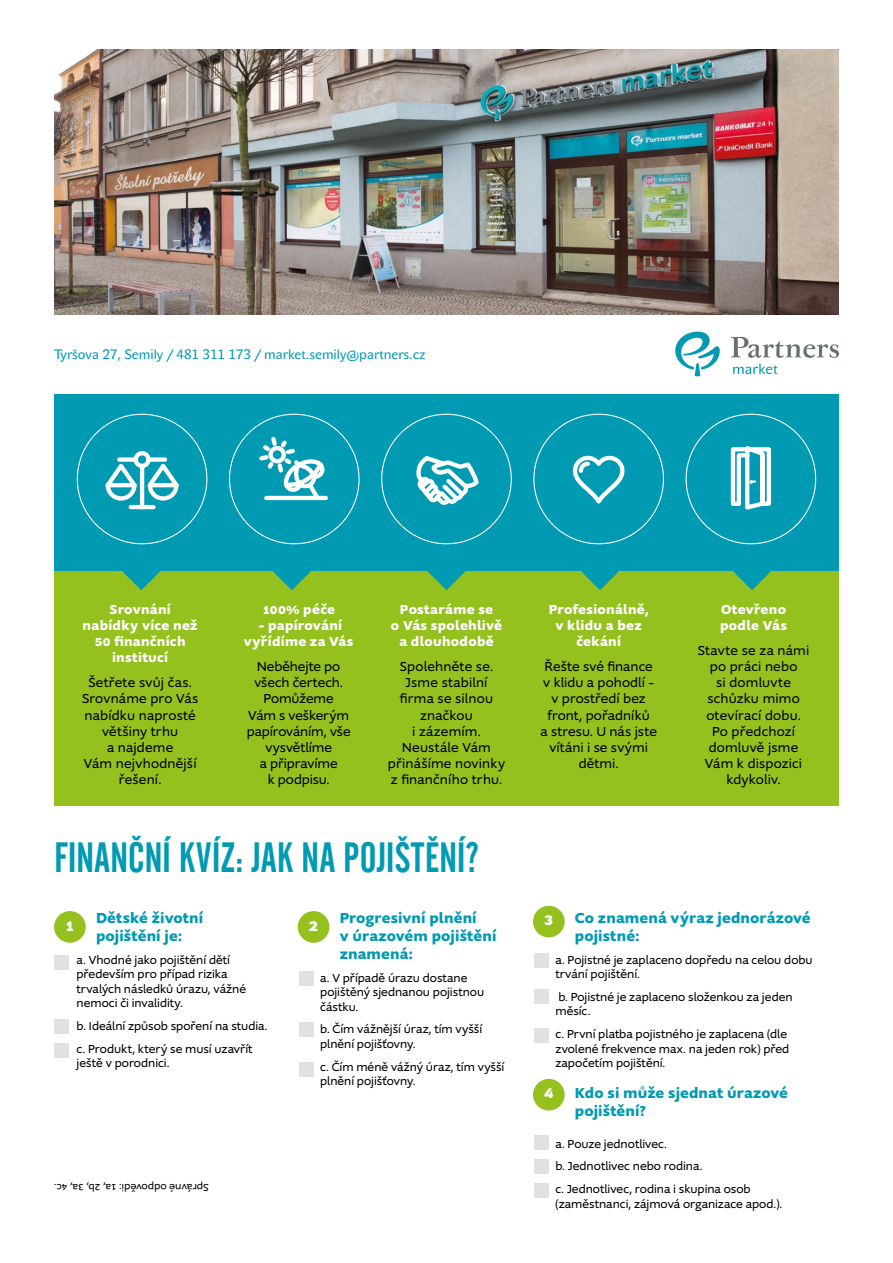
<style>
.page{position:relative;width:893px;height:1263px;background:#fff}
.page>*{position:absolute;margin:0;border:0;box-sizing:border-box;transform-origin:0 0}
.t1{font:42px "cafeta";letter-spacing:.005em;color:#009ab2;scale:.95 1}
.t2{font:700 16.2px "Supra";color:#fff}
.t3{font:700 15px/18px "Supra";letter-spacing:.005em;color:#009ab2}
.t4{font:13.5px/16.2px "Supra";letter-spacing:.01em;color:#000;text-align:center}
.t5{font:700 13.5px/16.2px "Supra";letter-spacing:.02em;color:#fff;text-align:center}
.t6{font:13.5px "John Sans Text Pro";color:#009ab2}
.t7{font:12px/14.4px "Supra";color:#000}
.t8{font:10.5px "Supra";letter-spacing:.005em;color:#000}
</style>
<div class="page">
<div style="left:54px;top:394px;width:785px;height:356px;background:#009ab2"></div>
<div style="left:54px;top:572px;width:785px;height:234px;background:#95c11f"></div>
<svg style="left:105px;top:451px;width:74px;height:59px"></svg>
<svg style="left:572px;top:455px;width:53px;height:49px"></svg>
<svg style="left:381px;top:453px;width:98px;height:76px"></svg>
<svg style="left:259px;top:436px;width:69px;height:65px"></svg>
<svg style="left:730px;top:446px;width:41px;height:64px"></svg>
<svg style="left:123px;top:571px;width:37px;height:19px"></svg>
<svg style="left:273px;top:571px;width:38px;height:19px"></svg>
<svg style="left:428px;top:571px;width:37px;height:19px"></svg>
<svg style="left:581px;top:571px;width:38px;height:19px"></svg>
<svg style="left:733px;top:571px;width:38px;height:19px"></svg>
<svg style="left:731px;top:337px;width:108px;height:21px"></svg>
<svg style="left:675px;top:332px;width:45px;height:44px"></svg>
<svg style="left:733px;top:364px;width:44px;height:10px"></svg>
<div style="left:54px;top:911px;width:32px;height:32px;background:#95c11f;border-radius:50%"></div>
<div style="left:298px;top:911px;width:31px;height:32px;background:#95c11f;border-radius:50%"></div>
<div style="left:533px;top:906px;width:32px;height:31px;background:#95c11f;border-radius:50%"></div>
<div style="left:533px;top:1079px;width:32px;height:31px;background:#95c11f;border-radius:50%"></div>
<div style="left:54px;top:955px;width:15px;height:15px;background:#e1e1e1"></div>
<div style="left:54px;top:1019px;width:15px;height:15px;background:#e1e1e1"></div>
<div style="left:54px;top:1043px;width:15px;height:14px;background:#e1e1e1"></div>
<div style="left:299px;top:971px;width:15px;height:15px;background:#e1e1e1"></div>
<div style="left:299px;top:1022px;width:15px;height:15px;background:#e1e1e1"></div>
<div style="left:299px;top:1062px;width:15px;height:15px;background:#e1e1e1"></div>
<div style="left:534px;top:953px;width:15px;height:15px;background:#e1e1e1"></div>
<div style="left:534px;top:989px;width:15px;height:15px;background:#e1e1e1"></div>
<div style="left:534px;top:1028px;width:15px;height:15px;background:#e1e1e1"></div>
<div style="left:534px;top:1135px;width:15px;height:15px;background:#e1e1e1"></div>
<div style="left:534px;top:1159px;width:15px;height:15px;background:#e1e1e1"></div>
<div style="left:534px;top:1183px;width:15px;height:15px;background:#e1e1e1"></div>
<img style="left:54px;top:50px;width:785px;height:265px">
<p class="t6" style="left:54px;top:346px;width:373px">Tyršova 27, Semily / 481 311 173 / market.semily@partners.cz</p>
<p class="t5" style="left:83px;top:601px;width:117px">Srovnání nabídky více než<br>50 finančních institucí</p>
<p class="t4" style="left:82px;top:674px;width:118px">Šetřete svůj čas.<br>Srovnáme pro Vás nabídku naprosté většiny trhu<br>a najdeme<br>Vám nejvhodnější řešení.</p>
<p class="t5" style="left:262px;top:601px;width:74px">100% péče</p>
<p class="t5" style="left:244px;top:617px;width:111px">– papírování vyřídíme za Vás</p>
<p class="t4" style="left:247px;top:658px;width:105px">Neběhejte po všech čertech.<br>Pomůžeme<br>Vám s veškerým papírováním, vše vysvětlíme<br>a připravíme<br>k podpisu.</p>
<p class="t5" style="left:391px;top:601px;width:113px">Postaráme se<br>o Vás spolehlivě a dlouhodobě</p>
<p class="t4" style="left:388px;top:658px;width:119px">Spolehněte se.<br>Jsme stabilní firma se silnou značkou<br>i zázemím.<br>Neustále Vám přinášíme novinky z finančního trhu.</p>
<h1 class="t1" style="left:54px;top:834px;width:448px">FINANČNÍ KVÍZ: JAK NA POJIŠTĚNÍ?</h1>
<p class="t3" style="left:96px;top:908px;width:109px">Dětské životní pojištění je:</p>
<p class="t7" style="left:77px;top:952px;width:171px">a. Vhodné jako pojištění dětí především pro případ rizika trvalých následků úrazu, vážné nemoci či invalidity.</p>
<p class="t7" style="left:77px;top:1014px;width:193px;line-height:23px">b. Ideální způsob spoření na studia. c. Produkt, který se musí uzavřít</p>
<p class="t7" style="left:77px;top:1056px;width:94px">ještě v porodnici.</p>
<p class="t3" style="left:340px;top:908px;width:158px">Progresivní plnění<br>v úrazovém pojištění znamená:</p>
<p class="t7" style="left:320px;top:970px;width:165px">a. V případě úrazu dostane pojištěný sjednanou pojistnou částku.</p>
<p class="t7" style="left:320px;top:1022px;width:164px">b. Čím vážnější úraz, tím vyšší plnění pojišťovny.</p>
<p class="t7" style="left:320px;top:1059px;width:186px">c. Čím méně vážný úraz, tím vyšší plnění pojišťovny.</p>
<h2 class="t2" style="left:65px;top:913px;width:11px">1</h2>
<h2 class="t2" style="left:309px;top:913px;width:11px">2</h2>
<p class="t8" style="left:209px;top:1194px;width:156px;rotate:-180deg">Správné odpovědi: 1a, 2b, 3a, 4c.</p>
<p class="t5" style="left:549px;top:601px;width:101px">Profesionálně, v klidu a bez čekání</p>
<p class="t4" style="left:541px;top:658px;width:118px">Řešte své finance v klidu a pohodlí – v prostředí bez front, pořadníků<br>a stresu. U nás jste vítáni i se svými dětmi.</p>
<p class="t5" style="left:720px;top:601px;width:68px;text-align:left">Otevřeno podle Vás</p>
<p class="t4" style="left:698px;top:642px;width:113px">Stavte se za námi po práci nebo<br>si domluvte schůzku mimo otevírací dobu.<br>Po předchozí domluvě jsme<br>Vám k dispozici kdykoliv.</p>
<p class="t3" style="left:575px;top:908px;width:237px">Co znamená výraz jednorázové pojistné:</p>
<p class="t7" style="left:555px;top:952px;width:259px">a. Pojistné je zaplaceno dopředu na celou dobu trvání pojištění.</p>
<p class="t7" style="left:555px;top:990px;width:239px">b. Pojistné je zaplaceno složenkou za jeden měsíc.</p>
<p class="t7" style="left:555px;top:1027px;width:235px">c. První platba pojistného je zaplacena (dle zvolené frekvence max. na jeden rok) před započetím pojištění.</p>
<p class="t3" style="left:575px;top:1084px;width:214px">Kdo si může sjednat úrazové pojištění?</p>
<p class="t7" style="left:555px;top:1132px;width:197px;line-height:23px">a. Pouze jednotlivec.<br>b. Jednotlivec nebo rodina.<br>c. Jednotlivec, rodina i skupina osob</p>
<p class="t7" style="left:555px;top:1196px;width:228px">(zaměstnanci, zájmová organizace apod.).</p>
<h2 class="t2" style="left:544px;top:908px;width:11px">3</h2>
<h2 class="t2" style="left:544px;top:1081px;width:11px">4</h2>
</div>
